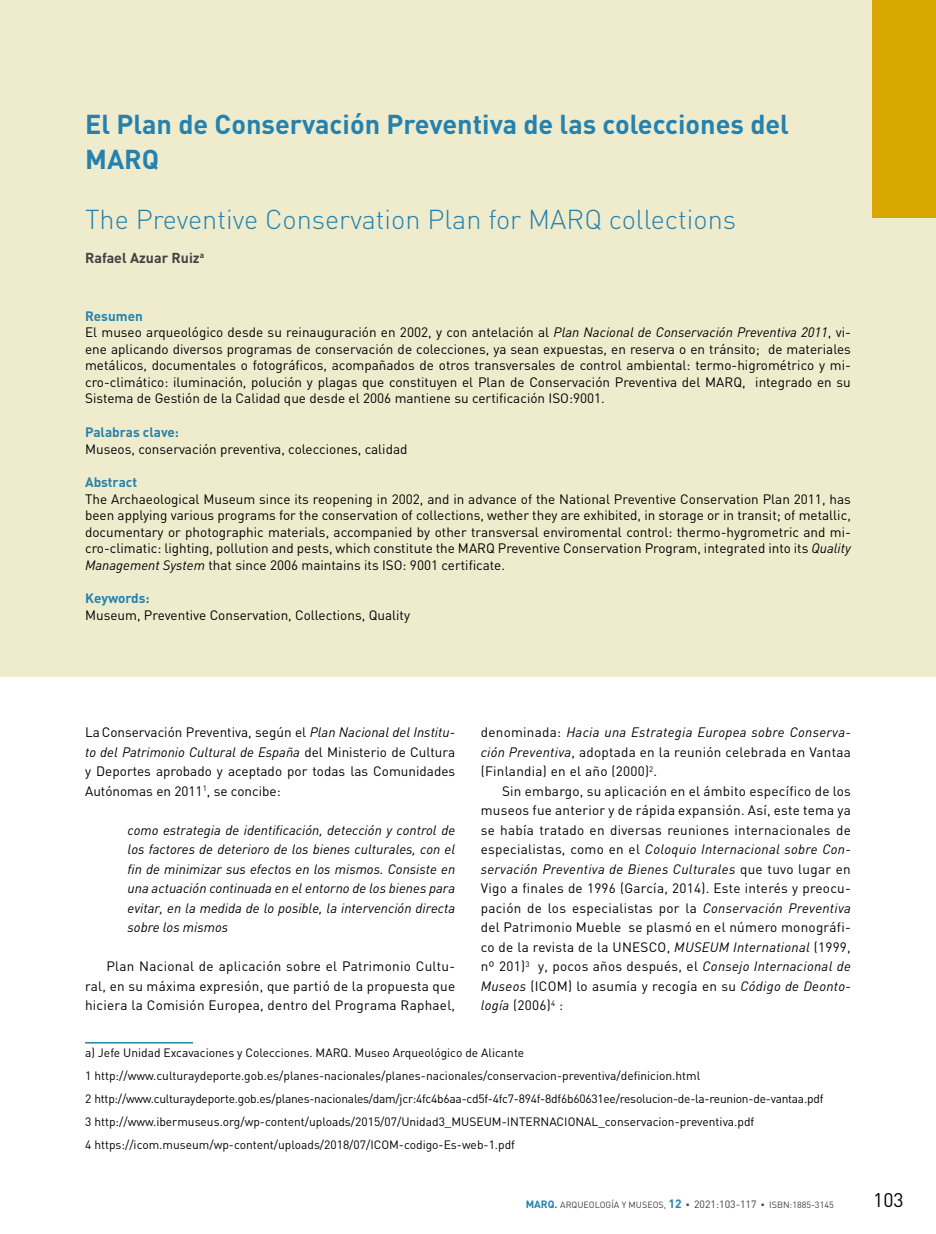
<style>
.page{position:relative;width:936px;height:1234px;background:#fff}
.page>*{position:absolute;margin:0;border:0;box-sizing:border-box;transform-origin:0 0}
.t1{font:700 27px/34.5px "DIN";color:#2582ae}
.t2{font:300 27px "DIN";color:#2582ae}
.t3{font:19.5px "DIN";color:#000}
.t4{font:700 14.25px "DIN";color:#434141}
.t5{font:13.5px/19.5px "DIN";color:#000;text-align:justify}
.t6{font:italic 13.5px/19.5px "DIN";color:#000;text-align:justify}
.t7{font:700 13.5px "DIN";color:#2582ae}
.t8{font:12px/23px "DIN";color:#000}
.t9{font:9px "DIN";color:#434141}
.s1{font-weight:700;color:#2582ae}
.s2{font-style:italic}
.s3{font-weight:700;font-size:10.5px;color:#2582ae}
.s4{font-weight:700;font-size:12px;color:#2582ae}
.s5{font-size:10.5px}
</style>
<div class="page">
<div style="left:0;top:0;width:935px;height:676px;background:#efecce"></div>
<div style="left:872px;top:0;width:63px;height:217px;background:#d8a700"></div>
<hr style="left:85px;top:1041px;width:108px;height:2px;background:#2582ae">
<h1 class="t1" style="left:85px;top:106px;width:705px">El Plan de Conservación Preventiva de las colecciones del<br>MARQ</h1>
<h1 class="t2" style="left:85px;top:202px;width:652px">The Preventive Conservation Plan for MARQ collections</h1>
<p class="t4" style="left:85px;top:248px;width:121px">Rafael Azuar Ruiz<sup>a</sup></p>
<p class="t5" style="left:85px;top:307px;width:767px;line-height:16.5px;text-align:left"><span class="s1">Resumen<br></span>El museo arqueológico desde su reinauguración en 2002, y con antelación al <span class="s2">Plan Nacional de Conservación Preventiva 2011</span>, vi&shy;ene aplicando diversos programas de conservación de colecciones, ya sean expuestas, en reserva o en tránsito; de materiales metálicos, documentales o fotográficos, acompañados de otros transversales de control ambiental: termo-higrométrico y mi&shy;cro-climático: iluminación, polución y plagas que constituyen el Plan de Conservación Preventiva del MARQ, integrado en su Sistema de Gestión de la Calidad que desde el 2006 mantiene su certificación ISO:9001.</p>
<p class="t7" style="left:85px;top:423px;width:95px">Palabras clave:</p>
<p class="t5" style="left:85px;top:438px;width:324px">Museos, conservación preventiva, colecciones, calidad</p>
<p class="t7" style="left:85px;top:473px;width:54px">Abstract</p>
<p class="t5" style="left:85px;top:490px;width:767px;line-height:16.5px">The Archaeological Museum since its reopening in 2002, and in advance of the National Preventive Conservation Plan 2011, has been applying various programs for the conservation of collections, wether they are exhibited, in storage or in transit; of metallic, documentary or photographic materials, accompanied by other transversal enviromental control: thermo-hygrometric and mi&shy;cro-climatic: lighting, pollution and pests, which constitute the MARQ Preventive Conservation Program, integrated into its <span class="s2">Quality Management System</span> that since 2006 maintains its ISO: 9001 certificate.</p>
<p class="t7" style="left:85px;top:589px;width:66px">Keywords:</p>
<p class="t5" style="left:85px;top:604px;width:326px">Museum, Preventive Conservation, Collections, Quality</p>
<p class="t5" style="left:85px;top:722px;width:371px">La Conservación Preventiva, según el <span class="s2">Plan Nacional del Institu&shy;to del Patrimonio Cultural de España</span> del Ministerio de Cultura y Deportes aprobado y aceptado por todas las Comunidades Autónomas en 2011<sup>1</sup>, se concibe:</p>
<p class="t6" style="left:128px;top:819px;width:329px">como estrategia de identificación, detección y control de los factores de deterioro de los bienes culturales, con el fin de minimizar sus efectos en los mismos. Consiste en una actuación continuada en el entorno de los bienes para evitar, en la medida de lo posible, la intervención directa sobre los mismos</p>
<p class="t5" style="left:85px;top:956px;width:371px;text-indent:21px">Plan Nacional de aplicación sobre el Patrimonio Cultu&shy;ral, en su máxima expresión, que partió de la propuesta que hiciera la Comisión Europea, dentro del Programa Raphael,</p>
<p class="t8" style="left:85px;top:1040px;width:739px">a) Jefe Unidad Excavaciones y Colecciones. MARQ. Museo Arqueológico de Alicante<br>1 http://www.culturaydeporte.gob.es/planes-nacionales/planes-nacionales/conservacion-preventiva/definicion.html<br>2 http://www.culturaydeporte.gob.es/planes-nacionales/dam/jcr:4fc4b6aa-cd5f-4fc7-894f-8df6b60631ee/resolucion-de-la-reunion-de-vantaa.pdf 3 http://www.ibermuseus.org/wp-content/uploads/2015/07/Unidad3_MUSEUM-INTERNACIONAL_conservacion-preventiva.pdf<br>4 https://icom.museum/wp-content/uploads/2018/07/ICOM-codigo-Es-web-1.pdf</p>
<p class="t5" style="left:480px;top:722px;width:371px">denominada: <span class="s2">Hacia una Estrategia Europea sobre Conserva&shy;ción Preventiva</span>, adoptada en la reunión celebrada en Vantaa (Finlandia) en el año (2000)<sup>2</sup>.</p>
<p class="t5" style="left:480px;top:780px;width:371px;text-indent:21px">Sin embargo, su aplicación en el ámbito específico de los museos fue anterior y de rápida expansión. Así, este tema ya se había tratado en diversas reuniones internacionales de especialistas, como en el <span class="s2">Coloquio Internacional sobre Con&shy;servación Preventiva de Bienes Culturales</span> que tuvo lugar en Vigo a finales de 1996 (García, 2014). Este interés y preocu&shy;pación de los especialistas por la <span class="s2">Conservación Preventiva </span>del Patrimonio Mueble se plasmó en el número monográfi&shy;co de la revista de la UNESCO, <span class="s2">MUSEUM International</span> (1999, nº 201)<sup>3</sup> y, pocos años después, el <span class="s2">Consejo Internacional de Museos</span> (ICOM) lo asumía y recogía en su <span class="s2">Código de Deonto&shy;logía</span> (2006)<sup>4</sup> :</p>
<p class="t9" style="left:525px;top:1199px;width:309px"><span class="s3">MARQ.</span> ARQUEOLOGÍA Y MUSEOS, <span class="s4">12</span> ○ <span class="s5">2021:103-117</span> ○ ISBN:1885-3145</p>
<h2 class="t3" style="left:873px;top:1187px;width:32px">103</h2>
</div>
